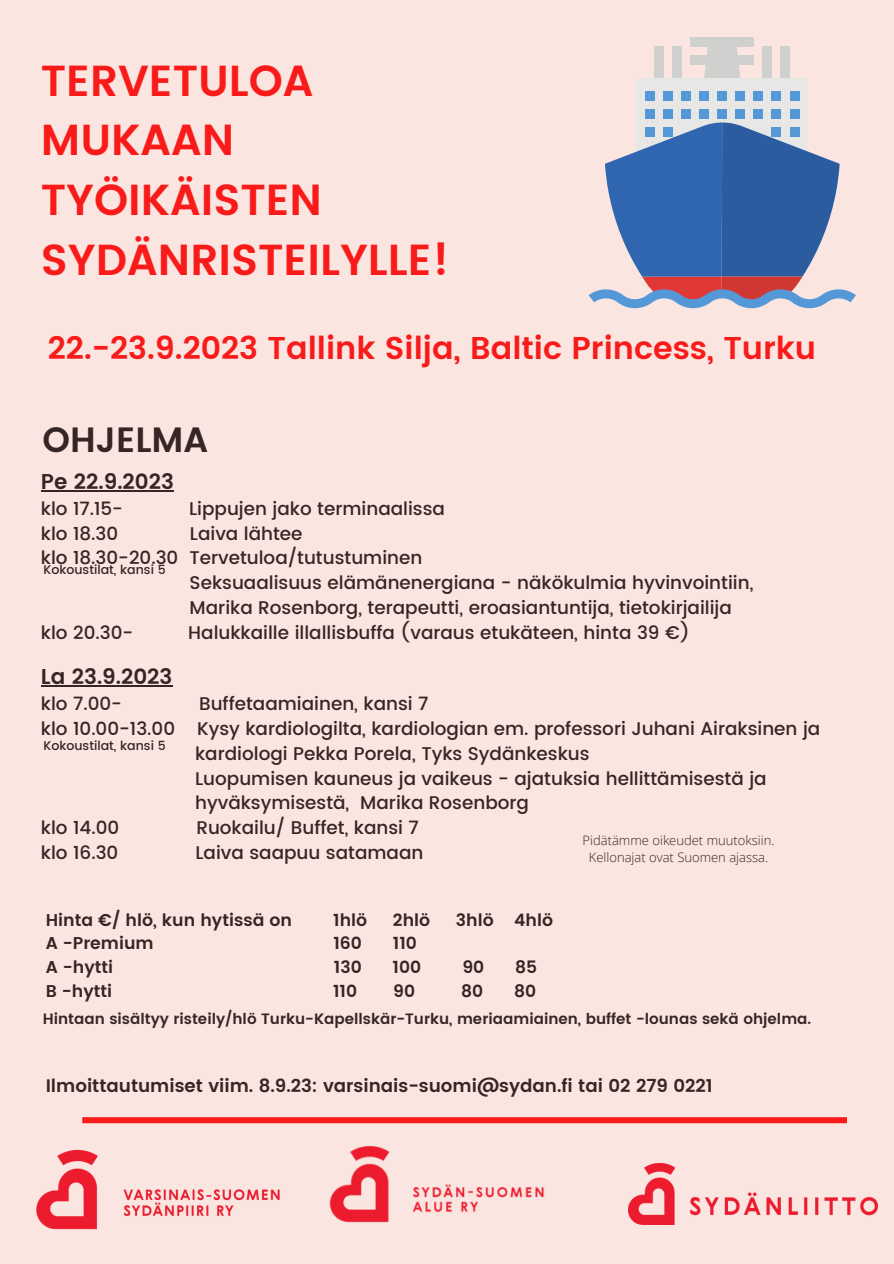
<style>
.page{position:relative;width:894px;height:1264px;background:#fff}
.page>*{position:absolute;margin:0;border:0;box-sizing:border-box;transform-origin:0 0}
.t1{font:600 43.35px/59.7px "Poppins";color:#f91a1a}
.t2{font:600 35.1px "Poppins";color:#362525}
.t3{font:600 31.5px "Poppins";color:#f91a1a}
.t4{font:600 21.45px "Poppins";color:#362525}
.t5{font:500 18.3px "Poppins";color:#362525}
.t6{font:600 18.15px "Poppins";color:#362525}
.t7{font:600 17.1px "Poppins";color:#362525}
.t8{font:600 15px "Poppins";color:#362525}
.t9{font:300 13.05px "Open Sans";color:#362525}
.t10{font:500 12.6px "Poppins";color:#362525}
</style>
<div class="page">
<div style="left:0;top:0;width:893px;height:1263px;background:#fae5e0"></div>
<img style="left:36px;top:1149px;width:236px;height:81px">
<svg style="left:82px;top:1117px;width:764px;height:6px;background:#f92020"></svg>
<img style="left:272px;top:1117px;width:362px;height:106px">
<img style="left:628px;top:1163px;width:248px;height:61px">
<div style="left:636px;top:78px;width:171px;height:90px;background:#e7e7e6"></div>
<svg style="left:704px;top:46px;width:36px;height:32px"></svg>
<div style="left:690px;top:37px;width:63px;height:9px;background:#d0d0ce"></div>
<div style="left:717px;top:92px;width:9px;height:9px;background:#5498d7"></div>
<div style="left:699px;top:92px;width:9px;height:9px;background:#5498d7"></div>
<div style="left:681px;top:92px;width:9px;height:9px;background:#5498d7"></div>
<div style="left:663px;top:92px;width:9px;height:9px;background:#5498d7"></div>
<div style="left:735px;top:92px;width:9px;height:9px;background:#5498d7"></div>
<div style="left:753px;top:92px;width:9px;height:9px;background:#5498d7"></div>
<div style="left:771px;top:92px;width:9px;height:9px;background:#5498d7"></div>
<div style="left:645px;top:92px;width:9px;height:9px;background:#5498d7"></div>
<div style="left:789px;top:92px;width:9px;height:9px;background:#5498d7"></div>
<div style="left:717px;top:110px;width:9px;height:9px;background:#5498d7"></div>
<div style="left:699px;top:110px;width:9px;height:9px;background:#5498d7"></div>
<div style="left:681px;top:110px;width:9px;height:9px;background:#5498d7"></div>
<div style="left:663px;top:110px;width:9px;height:9px;background:#5498d7"></div>
<div style="left:735px;top:110px;width:9px;height:9px;background:#5498d7"></div>
<div style="left:753px;top:110px;width:9px;height:9px;background:#5498d7"></div>
<div style="left:771px;top:110px;width:9px;height:9px;background:#5498d7"></div>
<div style="left:645px;top:110px;width:9px;height:9px;background:#5498d7"></div>
<div style="left:789px;top:110px;width:9px;height:9px;background:#5498d7"></div>
<div style="left:690px;top:55px;width:18px;height:9px;background:#d0d0ce"></div>
<div style="left:735px;top:55px;width:18px;height:9px;background:#d0d0ce"></div>
<div style="left:672px;top:46px;width:9px;height:32px;background:#d0d0ce"></div>
<div style="left:762px;top:46px;width:9px;height:32px;background:#d0d0ce"></div>
<div style="left:654px;top:46px;width:9px;height:32px;background:#d0d0ce"></div>
<div style="left:780px;top:46px;width:9px;height:32px;background:#d0d0ce"></div>
<svg style="left:588px;top:122px;width:267px;height:187px"></svg>
<hr style="left:41px;top:490px;width:133px;height:1px;background:#362525">
<hr style="left:41px;top:685px;width:131px;height:1px;background:#362525">
<p class="t1" style="left:41px;top:51px;width:410px">TERVETULOA<br>MUKAAN<br>TYÖIKÄISTEN<br>SYDÄNRISTEILYLLE!</p>
<p class="t3" style="left:48px;top:329px;width:769px">22.-23.9.2023 Tallink Silja, Baltic Princess, Turku</p>
<p class="t2" style="left:43px;top:419px;width:167px">OHJELMA</p>
<p class="t4" style="left:41px;top:469px;width:134px">Pe 22.9.2023</p>
<p class="t5" style="left:41px;top:497px;width:84px">klo 17.15-</p>
<p class="t5" style="left:189px;top:497px;width:257px">Lippujen jako terminaalissa</p>
<p class="t5" style="left:41px;top:522px;width:79px">klo 18.30</p>
<p class="t5" style="left:190px;top:522px;width:114px">Laiva lähtee</p>
<p class="t5" style="left:41px;top:547px;width:383px">klo 18.30-20.30 Tervetuloa/tutustuminen</p>
<p class="t5" style="left:189px;top:572px;width:565px">Seksuaalisuus elämänenergiana - näkökulmia hyvinvointiin,</p>
<p class="t5" style="left:189px;top:597px;width:543px">Marika Rosenborg, terapeutti, eroasiantuntija, tietokirjailija</p>
<p class="t5" style="left:41px;top:621px;width:94px">klo 20.30-</p>
<p class="t5" style="left:188px;top:621px;width:502px">Halukkaille illallisbuffa (varaus etukäteen, hinta 39 €)</p>
<p class="t10" style="left:43px;top:562px;width:124px">Kokoustilat, kansi 5</p>
<p class="t4" style="left:41px;top:664px;width:133px">La 23.9.2023</p>
<p class="t5" style="left:41px;top:693px;width:83px">klo 7.00-</p>
<p class="t5" style="left:199px;top:693px;width:231px">Buffetaamiainen, kansi 7</p>
<p class="t5" style="left:41px;top:718px;width:780px">klo 10.00-13.00 Kysy kardiologilta, kardiologian em. professori Juhani Airaksinen ja</p>
<p class="t5" style="left:195px;top:742px;width:396px">kardiologi Pekka Porela, Tyks Sydänkeskus</p>
<p class="t5" style="left:195px;top:767px;width:573px">Luopumisen kauneus ja vaikeus - ajatuksia hellittämisestä ja</p>
<p class="t5" style="left:195px;top:792px;width:335px">hyväksymisestä, Marika Rosenborg</p>
<p class="t5" style="left:41px;top:817px;width:80px">klo 14.00</p>
<p class="t5" style="left:196px;top:817px;width:224px">Ruokailu/ Buffet, kansi 7</p>
<p class="t5" style="left:41px;top:841px;width:79px">klo 16.30</p>
<p class="t5" style="left:195px;top:841px;width:229px">Laiva saapuu satamaan</p>
<p class="t10" style="left:43px;top:738px;width:124px">Kokoustilat, kansi 5</p>
<p class="t9" style="left:582px;top:830px;width:193px">Pidätämme oikeudet muutoksiin.</p>
<p class="t9" style="left:588px;top:848px;width:181px">Kellonajat ovat Suomen ajassa.</p>
<p class="t7" style="left:46px;top:909px;width:248px">Hinta €/ hlö, kun hytissä on</p>
<p class="t7" style="left:333px;top:909px;width:36px">1hlö</p>
<p class="t7" style="left:393px;top:909px;width:39px">2hlö</p>
<p class="t7" style="left:456px;top:909px;width:99px">3hlö 4hlö</p>
<p class="t7" style="left:46px;top:933px;width:109px">A -Premium</p>
<p class="t7" style="left:333px;top:933px;width:30px">160</p>
<p class="t7" style="left:392px;top:933px;width:26px">110</p>
<p class="t7" style="left:46px;top:957px;width:69px">A -hytti</p>
<p class="t7" style="left:334px;top:957px;width:29px">130</p>
<p class="t7" style="left:392px;top:957px;width:30px">100</p>
<p class="t7" style="left:462px;top:957px;width:23px">90</p>
<p class="t7" style="left:515px;top:957px;width:24px">85</p>
<p class="t7" style="left:46px;top:980px;width:68px">B -hytti</p>
<p class="t7" style="left:333px;top:980px;width:26px">110</p>
<p class="t7" style="left:393px;top:980px;width:23px">90</p>
<p class="t7" style="left:461px;top:980px;width:24px">80</p>
<p class="t7" style="left:514px;top:980px;width:24px">80</p>
<p class="t8" style="left:43px;top:1009px;width:769px">Hintaan sisältyy risteily/hlö Turku-Kapellskär-Turku, meriaamiainen, buffet -lounas sekä ohjelma.</p>
<p class="t6" style="left:46px;top:1075px;width:668px">Ilmoittautumiset viim. 8.9.23: varsinais-suomi@sydan.fi tai 02 279 0221</p>
</div>
